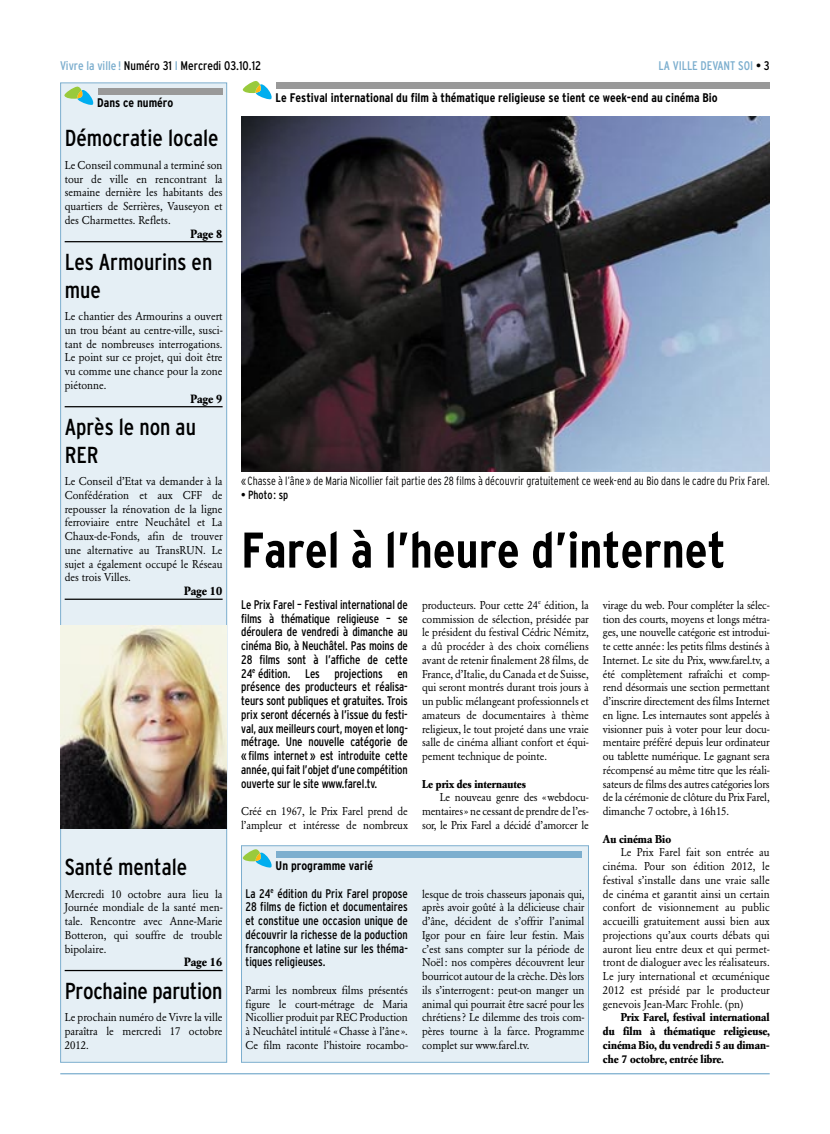
<style>
.page{position:relative;width:830px;height:1134px;background:#fff}
.page>*{position:absolute;margin:0;border:0;box-sizing:border-box;transform-origin:0 0}
.t1{font:700 condensed 50px "Interstate";color:#000}
.t2{font:condensed 23.12px/27.5px "Interstate";color:#000}
.t3{font:condensed 12.5px/13.8px "Interstate";color:#000;text-align:justify;scale:.95 1}
.t4{font:700 condensed 12.5px "Interstate";color:#000}
.t5{font:condensed 12.5px "Interstate";color:#000}
.t6{font:condensed 12.5px "Interstate";color:#7caece}
.t7{font:300 condensed 11.88px "Interstate";color:#000;scale:.95 1}
.t8{font:700 11.88px "Garamond BE";color:#000;scale:.95 1}
.t9{font:condensed 11.88px "Interstate";color:#000;scale:.95 1}
.t10{font:11.25px/13.8px "Garamond BE";letter-spacing:-.01em;color:#000;text-align:justify;scale:.95 1}
.t11{font:700 11.25px/13.8px "Garamond BE";color:#000;text-align:justify;scale:.95 1}
.s1{color:#7caece}
.s2{color:#000}
</style>
<div class="page">
<hr style="left:60px;top:1073px;width:709px;height:1px;background:#7caece">
<svg style="left:243px;top:81px;width:28px;height:18px"></svg>
<div style="left:276px;top:83px;width:493px;height:6px;background:#999"></div>
<div style="left:61px;top:83px;width:165px;height:979px;background:#e5eff5"></div>
<div style="left:60px;top:83px;width:167px;height:979px;border:1px solid #7caece"></div>
<hr style="left:65px;top:241px;width:157px;height:1px;background:#000">
<hr style="left:65px;top:406px;width:157px;height:1px;background:#000">
<hr style="left:65px;top:599px;width:157px;height:1px;background:#000">
<hr style="left:65px;top:970px;width:157px;height:1px;background:#000">
<svg style="left:64px;top:87px;width:29px;height:18px"></svg>
<div style="left:98px;top:88px;width:124px;height:6px;background:#999"></div>
<img style="left:61px;top:625px;width:165px;height:204px">
<img style="left:241px;top:117px;width:528px;height:354px">
<div style="left:242px;top:846px;width:346px;height:216px;background:#e5eff5"></div>
<div style="left:241px;top:845px;width:347px;height:217px;border:1px solid #7caece"></div>
<svg style="left:243px;top:849px;width:28px;height:18px"></svg>
<div style="left:276px;top:851px;width:305px;height:6px;background:#7caece"></div>
<p class="t5" style="left:60px;top:61px;width:202px"><span class="s1">Vivre la ville !</span> Numéro 31 <span class="s1">I</span> Mercredi 03.10.12</p>
<p class="t6" style="left:658px;top:61px;width:113px">LA VILLE DEVANT SOI <span class="s2">• 3</span></p>
<p class="t4" style="left:275px;top:93px;width:443px">Le Festival international du film à thématique religieuse se tient ce week-end au cinéma Bio</p>
<h2 class="t2" style="left:65px;top:126px;width:155px">Démocratie locale</h2>
<p class="t10" style="left:65px;top:159px;width:168px">Le Conseil communal a terminé son tour de ville en rencontrant la semaine dernière les habitants des quartiers de Serrières, Vauseyon et des Charmettes. Reflets.</p>
<p class="t8" style="left:190px;top:228px;width:35px">Page 8</p>
<h2 class="t2" style="left:65px;top:250px;width:149px">Les Armourins en mue</h2>
<p class="t10" style="left:65px;top:310px;width:168px">Le chantier des Armourins a ouvert un trou béant au centre-ville, susci&shy;tant de nombreuses interrogations.<br>Le point sur ce projet, qui doit être vu comme une chance pour la zone piétonne.</p>
<p class="t8" style="left:190px;top:393px;width:35px">Page 9</p>
<h2 class="t2" style="left:65px;top:415px;width:133px">Après le non au<br>RER</h2>
<p class="t10" style="left:65px;top:475px;width:168px">Le Conseil d’Etat va demander à la Confédération et aux CFF de repousser la rénovation de la ligne ferroviaire entre Neuchâtel et La Chaux-de-Fonds, afin de trouver une alternative au TransRUN. Le sujet a également occupé le Réseau des trois Villes.</p>
<p class="t8" style="left:184px;top:586px;width:42px">Page 10</p>
<p class="t4" style="left:97px;top:98px;width:78px">Dans ce numéro</p>
<p class="t7" style="left:241px;top:476px;width:557px">« Chasse à l’âne » de Maria Nicollier fait partie des 28 films à découvrir gratuitement ce week-end au Bio dans le cadre du Prix Farel.</p>
<p class="t9" style="left:241px;top:490px;width:51px">• Photo: sp</p>
<h1 class="t1" style="left:241px;top:531px;width:486px">Farel à l’heure d’internet</h1>
<p class="t3" style="left:241px;top:599px;width:177px">Le Prix Farel – Festival international de films à thématique religieuse – se déroulera de vendredi à dimanche au cinéma Bio, à Neuchâtel. Pas moins de 28 films sont à l’affiche de cette 24<sup>e</sup> édition. Les projections en présence des producteurs et réalisa&shy;teurs sont publiques et gratuites. Trois prix seront décernés à l’issue du festi&shy;val, aux meilleurs court, moyen et long&shy;métrage. Une nouvelle catégorie de « films internet » est introduite cette année, qui fait l’objet d’une compétition ouverte sur le site www.farel.tv.</p>
<p class="t10" style="left:241px;top:805px;width:177px">Créé en 1967, le Prix Farel prend de l’ampleur et intéresse de nombreux</p>
<p class="t10" style="left:602px;top:599px;width:177px">virage du web. Pour compléter la sélec&shy;tion des courts, moyens et longs métra&shy;ges, une nouvelle catégorie est introdui&shy;te cette année: les petits films destinés à Internet. Le site du Prix, www.farel.tv, a été complètement rafraîchi et comp&shy;rend désormais une section permettant d’inscrire directement des films Internet en ligne. Les internautes sont appelés à visionner puis à voter pour leur docu&shy;mentaire préféré depuis leur ordinateur ou tablette numérique. Le gagnant sera récompensé au même titre que les réali&shy;sateurs de films des autres catégories lors de la cérémonie de clôture du Prix Farel, dimanche 7 octobre, à 16h15.</p>
<p class="t11" style="left:602px;top:833px;width:73px">Au cinéma Bio</p>
<p class="t10" style="left:602px;top:846px;width:177px;text-indent:18px">Le Prix Farel fait son entrée au cinéma. Pour son édition 2012, le festival s’installe dans une vraie salle de cinéma et garantit ainsi un certain confort de visionnement au public accueilli gratuitement aussi bien aux projections qu’aux courts débats qui auront lieu entre deux et qui permet&shy;tront de dialoguer avec les réalisateurs.<br>Le jury international et œcuménique 2012 est présidé par le producteur genevois Jean-Marc Frohle. (pn)</p>
<p class="t11" style="left:602px;top:1011px;width:177px;text-indent:18px">Prix Farel, festival international du film à thématique religieuse, cinéma Bio, du vendredi 5 au diman&shy;che 7 octobre, entrée libre.</p>
<p class="t10" style="left:422px;top:599px;width:177px">producteurs. Pour cette 24<sup>e</sup> édition, la commission de sélection, présidée par le président du festival Cédric Némitz, a dû procéder à des choix cornéliens avant de retenir finalement 28 films, de France, d’Italie, du Canada et de Suisse, qui seront montrés durant trois jours à un public mélangeant professionnels et amateurs de documentaires à thème religieux, le tout projeté dans une vraie salle de cinéma alliant confort et équi&shy;pement technique de pointe.</p>
<p class="t11" style="left:422px;top:778px;width:111px">Le prix des internautes</p>
<p class="t10" style="left:422px;top:791px;width:177px;text-indent:18px">Le nouveau genre des «webdocu&shy;mentaires» ne cessant de prendre de l’es&shy;sor, le Prix Farel a décidé d’amorcer le</p>
<h2 class="t2" style="left:65px;top:855px;width:124px">Santé mentale</h2>
<p class="t10" style="left:65px;top:888px;width:168px">Mercredi 10 octobre aura lieu la Journée mondiale de la santé men&shy;tale. Rencontre avec Anne-Marie Botteron, qui souffre de trouble bipolaire.</p>
<p class="t8" style="left:184px;top:957px;width:42px">Page 16</p>
<h2 class="t2" style="left:65px;top:979px;width:159px">Prochaine parution</h2>
<p class="t10" style="left:65px;top:1011px;width:168px">Le prochain numéro de Vivre la ville paraîtra le mercredi 17 octobre 2012.</p>
<p class="t4" style="left:275px;top:861px;width:99px">Un programme varié</p>
<p class="t3" style="left:245px;top:887px;width:172px">La 24<sup>e</sup> édition du Prix Farel propose 28 films de fiction et documentaires et constitue une occasion unique de découvrir la richesse de la poduction francophone et latine sur les théma&shy;tiques religieuses.</p>
<p class="t10" style="left:245px;top:984px;width:172px">Parmi les nombreux films présentés figure le court-métrage de Maria Nicollier produit par REC Production à Neuchâtel intitulé «Chasse à l’âne».<br>Ce film raconte l’histoire rocambo-</p>
<p class="t10" style="left:422px;top:888px;width:172px">lesque de trois chasseurs japonais qui, après avoir goûté à la délicieuse chair d’âne, décident de s’offrir l’animal Igor pour en faire leur festin. Mais c’est sans compter sur la période de Noël: nos compères découvrent leur bourricot autour de la crèche. Dès lors ils s’interrogent: peut-on manger un animal qui pourrait être sacré pour les chrétiens? Le dilemme des trois com&shy;pères tourne à la farce. Programme complet sur www.farel.tv.</p>
</div>
